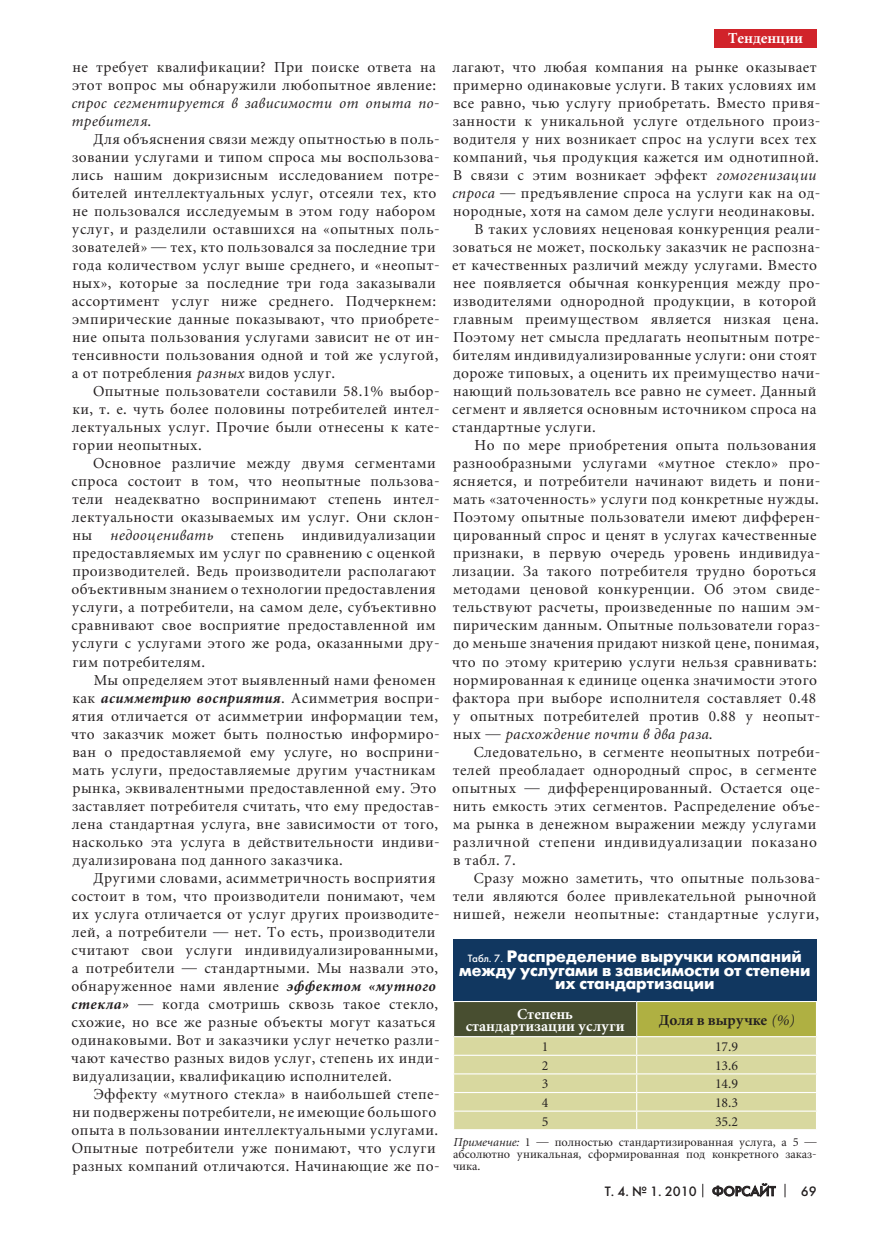
<style>
.page{position:relative;width:872px;height:1234px;background:#fff}
.page>*{position:absolute;margin:0;border:0;box-sizing:border-box;transform-origin:0 0}
.t1{font:700 16.5px/13.5px "Futura Futuris C";color:#fff;text-align:center}
.t2{font:15px/18px "Miniature";letter-spacing:.03em;color:#231f20}
.t3{font:italic 15px/18px "Miniature";letter-spacing:.03em;color:#231f20}
.t4{font:15px "Miniature";letter-spacing:.05em;color:#231f20}
.t5{font:700 15px/12px "Miniature";color:#fff;text-align:center}
.t6{font:700 15px "Miniature";color:#231f20}
.t7{font:13.5px "Miniature";color:#231f20}
.t8{font:13.5px "Futura Futuris C";color:#231f20}
.t9{font:12px/12px "Miniature";color:#231f20}
.s1{font-style:normal}
.s2{font-style:italic}
.s3{font-family:"Minion Pro";font-weight:700;font-style:italic}
.s4{font-weight:400;font-size:10.5px}
.s5{font-weight:400;font-style:italic}
</style>
<div class="page">
<svg style="left:702px;top:1183px;width:1px;height:13px"></svg>
<svg style="left:784px;top:1183px;width:1px;height:13px"></svg>
<svg style="left:712px;top:1183px;width:64px;height:14px"></svg>
<div style="left:714px;top:30px;width:102px;height:18px;background:#d1232a"></div>
<div style="left:453px;top:1001px;width:183px;height:35px;background:#484e30"></div>
<div style="left:636px;top:1001px;width:180px;height:35px;background:#afb042"></div>
<hr style="left:453px;top:1001px;width:1px;height:34px;background:#fff">
<hr style="left:636px;top:1001px;width:1px;height:34px;background:#fff">
<hr style="left:453px;top:1035px;width:183px;height:1px;background:#fff">
<hr style="left:636px;top:1035px;width:181px;height:1px;background:#fff">
<svg style="left:453px;top:1036px;width:364px;height:92px;background:#dadaa5"></svg>
<div style="left:453px;top:938px;width:363px;height:61px;background:#113760"></div>
<p class="t2" style="left:72px;top:59px;width:365px">не требует квалификации? При поиске ответа на этот вопрос мы обнаружили любопытное явление:</p>
<p class="t3" style="left:71px;top:95px;width:369px">спрос сегментируется в зависимости от опыта по&shy;требителя<span class="s1">.</span></p>
<p class="t2" style="left:72px;top:131px;width:369px;text-indent:22px">Для объяснения связи между опытностью в поль&shy;зовании услугами и типом спроса мы воспользова&shy;лись нашим докризисным исследованием потре&shy;бителей интеллектуальных услуг, отсеяли тех, кто не пользовался исследуемым в этом году набором услуг, и разделили оставшихся на «опытных поль&shy;зователей» — тех, кто пользовался за последние три года количеством услуг выше среднего, и «неопыт&shy;ных», которые за последние три года заказывали ассортимент услуг ниже среднего. Подчеркнем: эмпирические данные показывают, что приобрете&shy;ние опыта пользования услугами зависит не от ин&shy;тенсивности пользования одной и той же услугой, а от потребления <span class="s2">разных</span> видов услуг.</p>
<p class="t2" style="left:72px;top:383px;width:369px;text-align:justify;text-indent:21px">Опытные пользователи составили 58.1% выбор&shy;ки, т. е. чуть более половины потребителей интел&shy;лектуальных услуг. Прочие были отнесены к кате&shy;гории неопытных.</p>
<p class="t2" style="left:72px;top:455px;width:370px;text-indent:21px">Основное различие между двумя сегментами спроса состоит в том, что неопытные пользова&shy;тели неадекватно воспринимают степень интел&shy;лектуальности оказываемых им услуг. Они склон&shy;ны <span class="s2">недооценивать</span> степень индивидуализации предоставляемых им услуг по сравнению с оценкой производителей. Ведь производители располагают объективным знанием о технологии предоставления услуги, а потребители, на самом деле, субъективно сравнивают свое восприятие предоставленной им услуги с услугами этого же рода, оказанными дру&shy;гим потребителям.</p>
<p class="t2" style="left:71px;top:671px;width:370px;text-indent:22px">Мы определяем этот выявленный нами феномен как <span class="s3">асимметрию восприятия</span>. Асимметрия воспри&shy;ятия отличается от асимметрии информации тем, что заказчик может быть полностью информиро&shy;ван о предоставляемой ему услуге, но восприни&shy;мать услуги, предоставляемые другим участникам рынка, эквивалентными предоставленной ему. Это заставляет потребителя считать, что ему предостав&shy;лена стандартная услуга, вне зависимости от того, насколько эта услуга в действительности индиви&shy;дуализирована под данного заказчика.</p>
<p class="t2" style="left:71px;top:869px;width:370px;text-indent:22px">Другими словами, асимметричность восприятия состоит в том, что производители понимают, чем их услуга отличается от услуг других производите&shy;лей, а потребители — нет. То есть, производители считают свои услуги индивидуализированными, а потребители — стандартными. Мы назвали это, обнаруженное нами явление <span class="s3">эффектом «мутного стекла»</span> — когда смотришь сквозь такое стекло, схожие, но все же разные объекты могут казаться одинаковыми. Вот и заказчики услуг нечетко разли&shy;чают качество разных видов услуг, степень их инди&shy;видуализации, квалификацию исполнителей.</p>
<p class="t2" style="left:72px;top:1085px;width:369px;text-indent:22px">Эффекту «мутного стекла» в наибольшей степе&shy;ни подвержены потребители, не имеющие большого опыта в пользовании интеллектуальными услугами.<br>Опытные потребители уже понимают, что услуги разных компаний отличаются. Начинающие же по-</p>
<p class="t5" style="left:728px;top:33px;width:76px">Тенденции</p>
<p class="t2" style="left:452px;top:59px;width:366px">лагают, что любая компания на рынке оказывает</p>
<p class="t2" style="left:453px;top:77px;width:365px">примерно одинаковые услуги. В таких условиях им</p>
<p class="t2" style="left:453px;top:95px;width:369px">все равно, чью услугу приобретать. Вместо привя-</p>
<p class="t2" style="left:453px;top:113px;width:369px">занности к уникальной услуге отдельного произ-</p>
<p class="t2" style="left:453px;top:131px;width:365px">водителя у них возникает спрос на услуги всех тех</p>
<p class="t2" style="left:453px;top:149px;width:367px">компаний, чья продукция кажется им однотипной.</p>
<p class="t2" style="left:453px;top:167px;width:364px">В связи с этим возникает эффект <span class="s2">гомогенизации</span></p>
<p class="t2" style="left:452px;top:185px;width:370px"><span class="s2">спроса</span> — предъявление спроса на услуги как на од-</p>
<p class="t2" style="left:453px;top:203px;width:363px">нородные, хотя на самом деле услуги неодинаковы.</p>
<p class="t2" style="left:474px;top:221px;width:347px">В таких условиях неценовая конкуренция реали-</p>
<p class="t2" style="left:453px;top:239px;width:369px">зоваться не может, поскольку заказчик не распозна-</p>
<p class="t2" style="left:452px;top:257px;width:366px">ет качественных различий между услугами. Вместо</p>
<p class="t2" style="left:453px;top:275px;width:369px">нее появляется обычная конкуренция между про-</p>
<p class="t2" style="left:453px;top:293px;width:365px">изводителями однородной продукции, в которой</p>
<p class="t2" style="left:453px;top:311px;width:367px">главным преимуществом является низкая цена.</p>
<p class="t2" style="left:453px;top:329px;width:369px">Поэтому нет смысла предлагать неопытным потре-</p>
<p class="t2" style="left:453px;top:347px;width:365px">бителям индивидуализированные услуги: они стоят</p>
<p class="t2" style="left:453px;top:365px;width:369px">дороже типовых, а оценить их преимущество начи-</p>
<p class="t2" style="left:453px;top:383px;width:365px">нающий пользователь все равно не сумеет. Данный</p>
<p class="t2" style="left:452px;top:401px;width:366px">сегмент и является основным источником спроса на</p>
<p class="t2" style="left:452px;top:419px;width:145px">стандартные услуги.</p>
<p class="t2" style="left:474px;top:437px;width:343px">Но по мере приобретения опыта пользования</p>
<p class="t2" style="left:453px;top:455px;width:369px">разнообразными услугами «мутное стекло» про-</p>
<p class="t2" style="left:453px;top:473px;width:369px">ясняется, и потребители начинают видеть и пони-</p>
<p class="t2" style="left:453px;top:491px;width:367px">мать «заточенность» услуги под конкретные нужды.</p>
<p class="t2" style="left:453px;top:509px;width:369px">Поэтому опытные пользователи имеют дифферен-</p>
<p class="t2" style="left:453px;top:527px;width:365px">цированный спрос и ценят в услугах качественные</p>
<p class="t2" style="left:453px;top:545px;width:369px">признаки, в первую очередь уровень индивидуа-</p>
<p class="t2" style="left:452px;top:563px;width:365px">лизации. За такого потребителя трудно бороться</p>
<p class="t2" style="left:453px;top:581px;width:369px">методами ценовой конкуренции. Об этом свиде-</p>
<p class="t2" style="left:453px;top:599px;width:369px">тельствуют расчеты, произведенные по нашим эм-</p>
<p class="t2" style="left:453px;top:617px;width:369px">пирическим данным. Опытные пользователи гораз-</p>
<p class="t2" style="left:453px;top:635px;width:367px">до меньше значения придают низкой цене, понимая,</p>
<p class="t2" style="left:452px;top:653px;width:366px">что по этому критерию услуги нельзя сравнивать:</p>
<p class="t2" style="left:453px;top:671px;width:365px">нормированная к единице оценка значимости этого</p>
<p class="t2" style="left:452px;top:689px;width:365px">фактора при выборе исполнителя составляет 0.48</p>
<p class="t2" style="left:453px;top:707px;width:369px">у опытных потребителей против 0.88 у неопыт-</p>
<p class="t3" style="left:453px;top:725px;width:261px"><span class="s1">ных —</span> расхождение почти в два раза<span class="s1">.</span></p>
<p class="t2" style="left:474px;top:743px;width:348px">Следовательно, в сегменте неопытных потреби-</p>
<p class="t2" style="left:453px;top:761px;width:365px">телей преобладает однородный спрос, в сегменте</p>
<p class="t2" style="left:452px;top:779px;width:369px">опытных — дифференцированный. Остается оце-</p>
<p class="t2" style="left:453px;top:797px;width:369px">нить емкость этих сегментов. Распределение объе-</p>
<p class="t2" style="left:453px;top:815px;width:365px">ма рынка в денежном выражении между услугами</p>
<p class="t4" style="left:453px;top:834px;width:365px">различной степени индивидуализации показано</p>
<p class="t2" style="left:453px;top:851px;width:64px">в табл. 7.</p>
<p class="t2" style="left:474px;top:869px;width:348px">Сразу можно заметить, что опытные пользова-</p>
<p class="t2" style="left:453px;top:887px;width:365px">тели являются более привлекательной рыночной</p>
<p class="t2" style="left:453px;top:905px;width:367px">нишей, нежели неопытные: стандартные услуги,</p>
<p class="t1" style="left:459px;top:950px;width:353px"><span class="s4">Табл. 7.</span> Распределение выручки компаний между услугами в зависимости от степени их стандартизации</p>
<p class="t5" style="left:465px;top:1008px;width:160px">Степень стандартизации услуги</p>
<p class="t6" style="left:659px;top:1012px;width:137px">Доля в выручке <span class="s5">(%)</span></p>
<p class="t7" style="left:542px;top:1039px;width:8px">1</p>
<p class="t7" style="left:715px;top:1039px;width:25px">17.9</p>
<p class="t7" style="left:542px;top:1058px;width:8px">2</p>
<p class="t7" style="left:715px;top:1058px;width:25px">13.6</p>
<p class="t7" style="left:542px;top:1076px;width:8px">3</p>
<p class="t7" style="left:715px;top:1076px;width:25px">14.9</p>
<p class="t7" style="left:542px;top:1095px;width:8px">4</p>
<p class="t7" style="left:715px;top:1095px;width:25px">18.3</p>
<p class="t7" style="left:542px;top:1114px;width:8px">5</p>
<p class="t7" style="left:715px;top:1114px;width:25px">35.2</p>
<p class="t9" style="left:453px;top:1136px;width:365px"><span class="s2">Примечание:</span> 1 — полностью стандартизированная услуга, а 5 — абсолютно уникальная, сформированная под конкретного заказ&shy;чика.</p>
<p class="t8" style="left:605px;top:1182px;width:172px">Т. 4. № 1. 2010 Форсайт</p>
<p class="t8" style="left:801px;top:1182px;width:17px">69</p>
</div>
